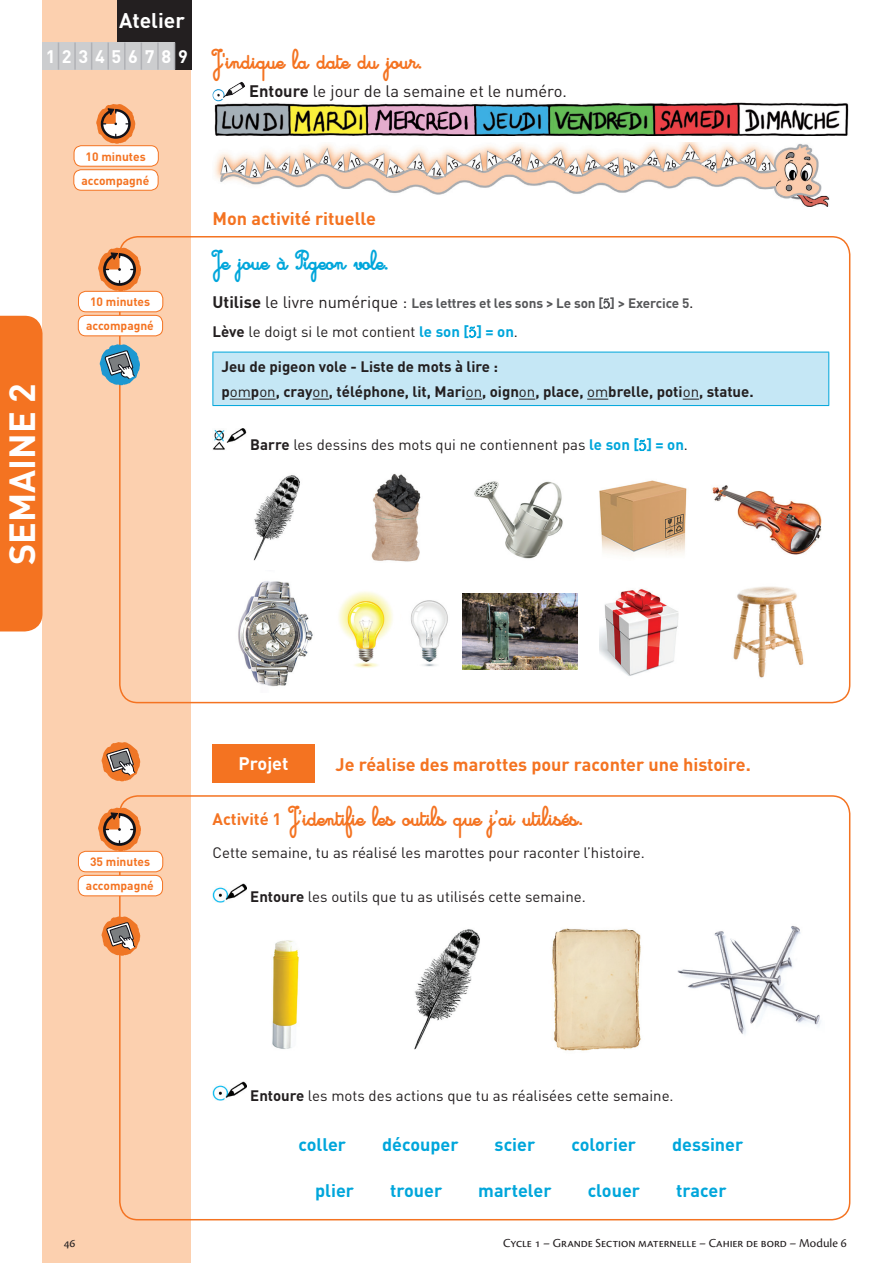
<style>
.page{position:relative;width:893px;height:1263px;background:#fff}
.page>*{position:absolute;margin:0;border:0;box-sizing:border-box;transform-origin:0 0}
.t1{font:700 36px "DINOT";color:#fff}
.t2{font:21px "Cursivestandardbold";color:#f47321}
.t3{font:21px "Cursivestandardbold";color:#00a6db}
.t4{font:700 21px "DINOT";color:#fff}
.t5{font:700 18px "DINOT";color:#00a6db}
.t6{font:700 18px "DINOT";color:#f47321}
.t7{font:700 18px "DINOT";letter-spacing:.38em;color:#fff}
.t8{font:16.5px "DINOT";color:#231f20}
.t9{font:15px "DINOT";color:#231f20}
.t10{font:700 15px/25px "DINOT";color:#231f20}
.t11{font:700 13.5px "DINOT";letter-spacing:-.01em;color:#57585a}
.t12{font:12.75px "Cronos Pro";letter-spacing:-.005em;color:#231f20}
.t13{font:700 12px/24px "DINOT";color:#f47321;text-align:center}
.s1{font-weight:700}
.s2{font-size:16.5px;color:#231f20}
.s3{font-weight:400;font-size:16.5px;color:#231f20}
.s4{font-family:"Euro Garamond Phonetic";font-weight:400}
.s5{font-weight:700;color:#00a6db}
.s6{font-family:"Euro Garamond Phonetic";color:#00a6db}
.s7{font-weight:400}
.s8{font-family:"DINOT";font-weight:700;font-size:16.5px}
</style>
<div class="page">
<div style="left:43px;top:0;width:148px;height:1263px;background:#fcd0af"></div>
<div style="left:0;top:316px;width:43px;height:315px;background:#f47321"></div>
<div style="left:74px;top:146px;width:84px;height:20px;background:#fff;border-radius:8px"></div>
<div style="left:74px;top:145px;width:85px;height:22px;border:1px solid #f47321;border-radius:8px"></div>
<svg style="left:96px;top:104px;width:39px;height:40px"></svg>
<div style="left:74px;top:170px;width:84px;height:20px;background:#fff;border-radius:8px"></div>
<div style="left:73px;top:169px;width:85px;height:22px;border:1px solid #f47321;border-radius:8px"></div>
<img style="left:213px;top:82px;width:28px;height:19px">
<img style="left:214px;top:103px;width:635px;height:32px">
<img style="left:214px;top:142px;width:615px;height:65px">
<svg style="left:603px;top:298px;width:7px;height:11px"></svg>
<svg style="left:469px;top:326px;width:7px;height:12px"></svg>
<div style="left:213px;top:352px;width:616px;height:54px;background:#c5e7f5"></div>
<hr style="left:212px;top:352px;width:617px;height:1px;background:#00a6db">
<hr style="left:212px;top:352px;width:1px;height:53px;background:#00a6db">
<hr style="left:828px;top:352px;width:1px;height:53px;background:#00a6db">
<hr style="left:212px;top:405px;width:617px;height:1px;background:#00a6db">
<svg style="left:230px;top:399px;width:21px;height:1px"></svg>
<svg style="left:259px;top:399px;width:17px;height:1px"></svg>
<svg style="left:313px;top:399px;width:16px;height:1px"></svg>
<svg style="left:466px;top:399px;width:16px;height:1px"></svg>
<svg style="left:519px;top:399px;width:16px;height:1px"></svg>
<svg style="left:587px;top:399px;width:21px;height:1px"></svg>
<svg style="left:683px;top:399px;width:16px;height:1px"></svg>
<img style="left:212px;top:429px;width:35px;height:21px">
<svg style="left:639px;top:439px;width:7px;height:12px"></svg>
<img style="left:253px;top:475px;width:47px;height:86px">
<img style="left:371px;top:473px;width:50px;height:89px">
<img style="left:474px;top:481px;width:89px;height:78px">
<img style="left:599px;top:480px;width:88px;height:75px">
<img style="left:712px;top:485px;width:110px;height:70px">
<img style="left:238px;top:581px;width:75px;height:106px">
<img style="left:411px;top:600px;width:37px;height:67px">
<img style="left:338px;top:591px;width:55px;height:77px">
<img style="left:463px;top:593px;width:114px;height:76px">
<img style="left:600px;top:589px;width:79px;height:87px">
<img style="left:733px;top:586px;width:71px;height:92px">
<div style="left:212px;top:744px;width:103px;height:39px;background:#f47321"></div>
<img style="left:212px;top:883px;width:35px;height:19px">
<img style="left:272px;top:940px;width:27px;height:109px">
<img style="left:414px;top:929px;width:66px;height:121px">
<img style="left:552px;top:928px;width:89px;height:123px">
<img style="left:677px;top:926px;width:144px;height:109px">
<img style="left:212px;top:1082px;width:35px;height:19px">
<div style="left:117px;top:0;width:74px;height:43px;background:#231f20"></div>
<div style="left:43px;top:43px;width:16px;height:27px;background:#cccdcf"></div>
<div style="left:58px;top:43px;width:17px;height:27px;background:#cccdcf"></div>
<div style="left:75px;top:43px;width:17px;height:27px;background:#cccdcf"></div>
<div style="left:92px;top:43px;width:16px;height:27px;background:#cccdcf"></div>
<div style="left:108px;top:43px;width:17px;height:27px;background:#cccdcf"></div>
<div style="left:125px;top:43px;width:16px;height:27px;background:#cccdcf"></div>
<div style="left:141px;top:43px;width:17px;height:27px;background:#cccdcf"></div>
<div style="left:158px;top:43px;width:17px;height:27px;background:#cccdcf"></div>
<div style="left:175px;top:43px;width:16px;height:27px;background:#231f20"></div>
<svg style="left:58px;top:43px;width:1px;height:27px"></svg>
<hr style="left:74px;top:43px;width:2px;height:27px;background:#b0b1b5">
<svg style="left:91px;top:43px;width:1px;height:27px"></svg>
<hr style="left:107px;top:43px;width:2px;height:27px;background:#b0b1b5">
<hr style="left:124px;top:43px;width:2px;height:27px;background:#b0b1b5">
<svg style="left:141px;top:43px;width:1px;height:27px"></svg>
<hr style="left:157px;top:43px;width:2px;height:27px;background:#b0b1b5">
<svg style="left:174px;top:43px;width:1px;height:27px"></svg>
<div style="left:119px;top:795px;width:731px;height:425px;border:2px solid #f47321;border-radius:18px"></div>
<svg style="left:100px;top:344px;width:40px;height:41px"></svg>
<div style="left:79px;top:291px;width:84px;height:21px;background:#fff;border-radius:8px"></div>
<div style="left:78px;top:291px;width:85px;height:21px;border:1px solid #f47321;border-radius:8px"></div>
<svg style="left:98px;top:248px;width:43px;height:43px"></svg>
<div style="left:78px;top:315px;width:85px;height:21px;background:#fff;border-radius:8px"></div>
<div style="left:78px;top:315px;width:85px;height:21px;border:1px solid #f47321;border-radius:8px"></div>
<svg style="left:102px;top:916px;width:38px;height:40px"></svg>
<div style="left:78px;top:851px;width:85px;height:21px;background:#fff;border-radius:8px"></div>
<div style="left:78px;top:851px;width:85px;height:21px;border:1px solid #f47321;border-radius:8px"></div>
<svg style="left:98px;top:808px;width:43px;height:43px"></svg>
<div style="left:78px;top:875px;width:85px;height:21px;background:#fff;border-radius:8px"></div>
<div style="left:78px;top:875px;width:85px;height:21px;border:1px solid #f47321;border-radius:8px"></div>
<svg style="left:102px;top:742px;width:38px;height:39px"></svg>
<h2 class="t4" style="left:119px;top:7px;width:67px">Atelier</h2>
<p class="t7" style="left:46px;top:45px;width:144px">123456789</p>
<p class="t13" style="left:82px;top:144px;width:69px">10 minutes accompagné</p>
<h1 class="t1" style="left:-1px;top:565px;width:183px;rotate:-90deg">SEMAINE 2</h1>
<p class="t13" style="left:86px;top:289px;width:69px">10 minutes accompagné</p>
<h2 class="t2" style="left:213px;top:48px;width:210px">J'indique la date du jour.</h2>
<p class="t8" style="left:249px;top:81px;width:319px"><span class="s1">Entoure</span> le jour de la semaine et le numéro.</p>
<p class="t6" style="left:213px;top:207px;width:165px">Mon activité rituelle</p>
<h2 class="t3" style="left:212px;top:249px;width:177px">Je joue à Pigeon vole.</h2>
<p class="t11" style="left:212px;top:294px;width:483px"><span class="s2">Utilise</span> <span class="s3">le livre numérique :</span> Les lettres et les sons &gt; Le son [<span class="s4">ö</span>] &gt; Exercice 5<span class="s3">.</span></p>
<p class="t9" style="left:212px;top:322px;width:307px"><span class="s1">Lève</span> le doigt si le mot contient <span class="s5">le son [</span><span class="s6">ö</span><span class="s5">] = on</span>.</p>
<p class="t10" style="left:221px;top:354px;width:534px">Jeu de pigeon vole - Liste de mots à lire :<br>p<span class="s7">om</span>p<span class="s7">on</span>, cray<span class="s7">on</span>, téléphone, lit, Mari<span class="s7">on</span>, oign<span class="s7">on</span>, place, <span class="s7">om</span>brelle, poti<span class="s7">on</span>, statue.</p>
<p class="t9" style="left:250px;top:436px;width:439px"><span class="s1">Barre</span> les dessins des mots qui ne contiennent pas <span class="s5">le son [</span><span class="s6">ö</span><span class="s5">] = on</span>.</p>
<p class="t13" style="left:86px;top:849px;width:69px">35 minutes accompagné</p>
<p class="t7" style="left:239px;top:752px;width:51px">Projet</p>
<p class="t6" style="left:336px;top:753px;width:417px">Je réalise des marottes pour raconter une histoire.</p>
<h2 class="t2" style="left:212px;top:805px;width:372px"><span class="s8">Activité 1</span> J’identifie les outils que j’ai utilisés<span class="s8">.</span></h2>
<p class="t9" style="left:212px;top:844px;width:434px">Cette semaine, tu as réalisé les marottes pour raconter l’histoire.</p>
<p class="t9" style="left:250px;top:887px;width:337px"><span class="s1">Entoure</span> les outils que tu as utilisés cette semaine.</p>
<p class="t9" style="left:250px;top:1086px;width:425px"><span class="s1">Entoure</span> les mots des actions que tu as réalisées cette semaine.</p>
<p class="t5" style="left:298px;top:1132px;width:49px">coller</p>
<p class="t5" style="left:382px;top:1132px;width:78px">découper</p>
<p class="t5" style="left:495px;top:1132px;width:42px">scier</p>
<p class="t5" style="left:571px;top:1132px;width:66px">colorier</p>
<p class="t5" style="left:672px;top:1132px;width:73px">dessiner</p>
<p class="t5" style="left:315px;top:1179px;width:40px">plier</p>
<p class="t5" style="left:390px;top:1179px;width:54px">trouer</p>
<p class="t5" style="left:478px;top:1179px;width:75px">marteler</p>
<p class="t5" style="left:588px;top:1179px;width:54px">clouer</p>
<p class="t5" style="left:676px;top:1179px;width:52px">tracer</p>
<p class="t12" style="left:64px;top:1235px;width:13px">46</p>
<p class="t12" style="left:503px;top:1235px;width:345px">Cycle 1 – Grande Section maternelle – Cahier de bord – Module 6</p>
</div>
